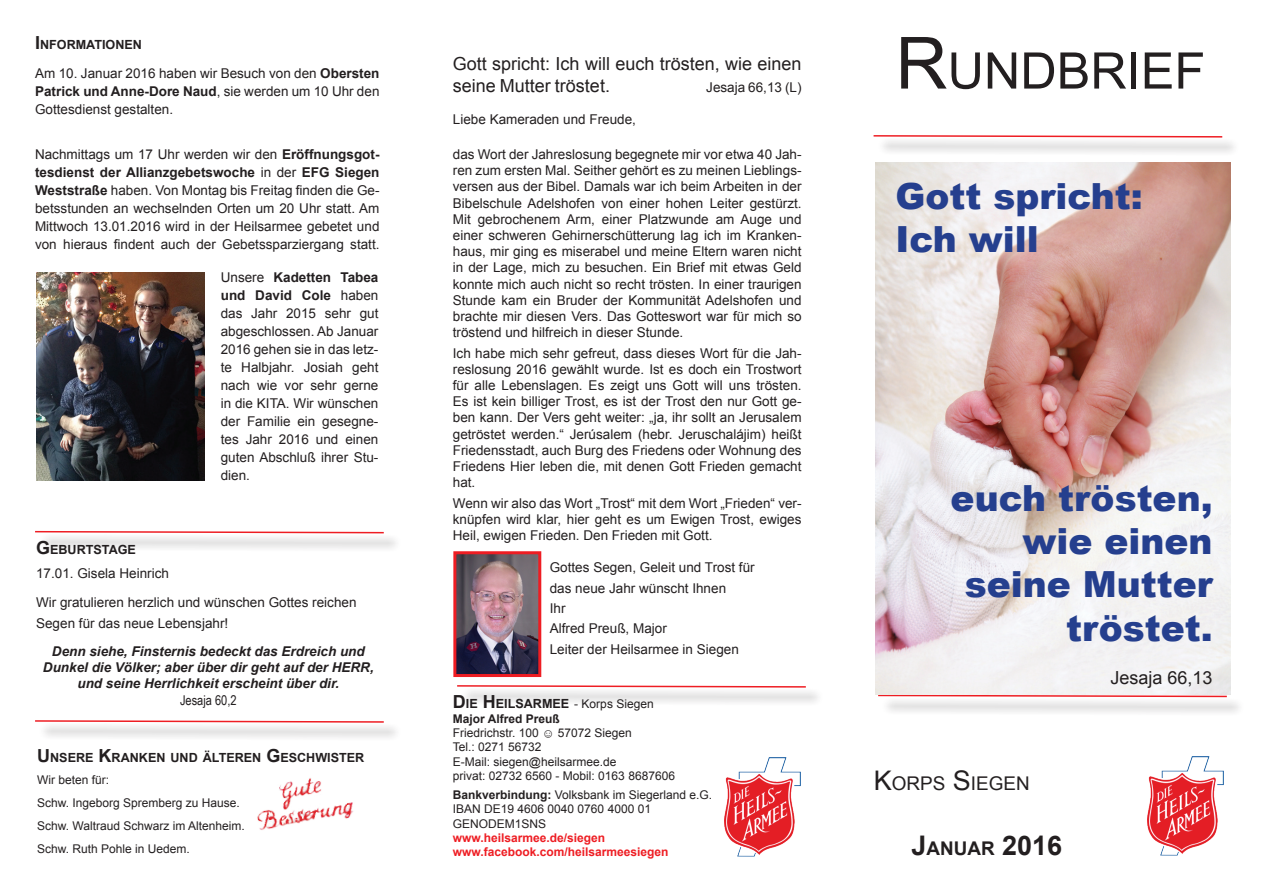
<style>
.page{position:relative;width:1263px;height:893px;background:#fff}
.page>*{position:absolute;margin:0;border:0;box-sizing:border-box;transform-origin:0 0}
.t1{font:50.4px "Arial";color:#231f20}
.t2{font:900 36px/43.2px "Arial";color:#253f8e}
.t3{font:700 27px "Arial";color:#231f20}
.t4{font:18.9px "Arial";color:#231f20}
.t5{font:18px/21.6px "Arial";color:#231f20}
.t6{font:13.5px/16.2px "Arial";color:#231f20;text-align:justify}
.t7{font:italic 700 13.5px/16.2px "Arial";color:#231f20;text-align:center}
.t8{font:13.5px "Arial Narrow";color:#231f20}
.t9{font:700 12.6px "Arial";color:#231f20}
.t10{font:12px/14.4px "Arial";color:#231f20}
.t11{font:700 12px/14.4px "Arial";color:#ee1d23}
.t12{font:700 12px/14.4px "Arial";color:#231f20}
.s1{font-size:18px}
.s2{font-weight:700}
.s3{font-size:12.6px}
.s4{font-weight:400}
.s5{font-size:72px}
.s6{font-size:27px}
.s7{font-size:18.9px}
</style>
<div class="page">
<div style="left:881px;top:697px;width:363px;height:19px;background:#231f20;opacity:.75"></div>
<svg style="left:878px;top:695px;width:350px;height:3px"></svg>
<img style="left:1147px;top:756px;width:77px;height:100px">
<img style="left:724px;top:757px;width:76px;height:100px">
<div style="left:38px;top:722px;width:363px;height:19px;background:#231f20;opacity:.75"></div>
<svg style="left:35px;top:720px;width:350px;height:3px"></svg>
<div style="left:38px;top:533px;width:363px;height:19px;background:#231f20;opacity:.75"></div>
<svg style="left:35px;top:530px;width:350px;height:4px"></svg>
<div style="left:877px;top:137px;width:363px;height:19px;background:#231f20;opacity:.75"></div>
<svg style="left:873px;top:135px;width:351px;height:3px"></svg>
<img style="left:257px;top:778px;width:96px;height:52px">
<div style="left:460px;top:687px;width:363px;height:19px;background:#231f20;opacity:.75"></div>
<svg style="left:457px;top:685px;width:350px;height:3px"></svg>
<img style="left:457px;top:555px;width:80px;height:118px">
<div style="left:453px;top:551px;width:88px;height:126px;border:3px solid #ee1d23"></div>
<img style="left:875px;top:163px;width:355px;height:532px">
<img style="left:36px;top:272px;width:169px;height:208px">
<p class="t9" style="left:35px;top:36px;width:108px"><span class="s1">I</span> NFORMATIONEN</p>
<p class="t6" style="left:35px;top:64px;width:346px;line-height:18px">Am 10. Januar 2016 haben wir Besuch von den <span class="s2">Obersten Patrick und Anne-Dore Naud</span>, sie werden um 10 Uhr den Gottesdienst gestalten.</p>
<p class="t6" style="left:35px;top:145px;width:346px;line-height:18px">Nachmittags um 17 Uhr werden wir den <span class="s2">Eröffnungsgot&shy;tesdienst der Allianzgebetswoche</span> in der <span class="s2">EFG Siegen Weststraße</span> haben. Von Montag bis Freitag finden die Ge&shy;betsstunden an wechselnden Orten um 20 Uhr statt. Am Mittwoch 13.01.2016 wird in der Heilsarmee gebetet und von hieraus findent auch der Gebetssparziergang statt.</p>
<p class="t6" style="left:221px;top:268px;width:159px;line-height:18px">Unsere <span class="s2">Kadetten Tabea und David Cole</span> haben das Jahr 2015 sehr gut abgeschlossen. Ab Januar 2016 gehen sie in das letz&shy;te Halbjahr. Josiah geht nach wie vor sehr gerne in die KITA. Wir wünschen der Familie ein gesegne&shy;tes Jahr 2016 und einen guten Abschluß ihrer Stu&shy;dien.</p>
<p class="t9" style="left:36px;top:541px;width:101px"><span class="s1">G</span>EBURTSTAGE</p>
<p class="t6" style="left:36px;top:558px;width:322px;line-height:29.5px">17.01. Gisela Heinrich<br>Wir gratulieren herzlich und wünschen Gottes reichen</p>
<p class="t6" style="left:36px;top:615px;width:194px">Segen für das neue Lebensjahr!</p>
<p class="t7" style="left:43px;top:643px;width:332px">Denn siehe, Finsternis bedeckt das Erdreich und<br>Dunkel die Völker; aber über dir geht auf der HERR, und seine Herrlichkeit erscheint über dir.</p>
<p class="t8" style="left:180px;top:690px;width:58px">Jesaja 60,2</p>
<p class="t9" style="left:37px;top:749px;width:329px"><span class="s1">U</span> NSERE <span class="s1">K</span>RANKEN UND ÄLTEREN <span class="s1">G</span>ESCHWISTER</p>
<p class="t10" style="left:37px;top:769px;width:209px;line-height:23px">Wir beten für:<br>Schw. Ingeborg Spremberg zu Hause.<br>Schw. Waltraud Schwarz im Altenheim.<br>Schw. Ruth Pohle in Uedem.</p>
<h3 class="t5" style="left:453px;top:53px;width:350px">Gott spricht: Ich will euch trösten, wie einen seine Mutter tröstet.</h3>
<p class="t6" style="left:706px;top:79px;width:97px">Jesaja 66,13 (L)</p>
<p class="t6" style="left:453px;top:111px;width:185px">Liebe Kameraden und Freude,</p>
<p class="t6" style="left:453px;top:146px;width:350px">das Wort der Jahreslosung begegnete mir vor etwa 40 Jah&shy;ren zum ersten Mal. Seither gehört es zu meinen Lieblings&shy;versen aus der Bibel. Damals war ich beim Arbeiten in der Bibelschule Adelshofen von einer hohen Leiter gestürzt.<br>Mit gebrochenem Arm, einer Platzwunde am Auge und einer schweren Gehirnerschütterung lag ich im Kranken&shy;haus, mir ging es miserabel und meine Eltern waren nicht in der Lage, mich zu besuchen. Ein Brief mit etwas Geld konnte mich auch nicht so recht trösten. In einer traurigen Stunde kam ein Bruder der Kommunität Adelshofen und brachte mir diesen Vers. Das Gotteswort war für mich so tröstend und hilfreich in dieser Stunde.</p>
<p class="t6" style="left:453px;top:345px;width:350px">Ich habe mich sehr gefreut, dass dieses Wort für die Jah&shy;reslosung 2016 gewählt wurde. Ist es doch ein Trostwort für alle Lebenslagen. Es zeigt uns Gott will uns trösten.<br>Es ist kein billiger Trost, es ist der Trost den nur Gott ge&shy;ben kann. Der Vers geht weiter: „ja, ihr sollt an Jerusalem getröstet werden.“ Jerúsalem (hebr. Jeruschalájim) heißt Friedensstadt, auch Burg des Friedens oder Wohnung des Friedens Hier leben die, mit denen Gott Frieden gemacht hat.</p>
<p class="t6" style="left:453px;top:495px;width:350px">Wenn wir also das Wort „Trost“ mit dem Wort „Frieden“ ver&shy;knüpfen wird klar, hier geht es um Ewigen Trost, ewiges Heil, ewigen Frieden. Den Frieden mit Gott.</p>
<p class="t6" style="left:550px;top:557px;width:206px;line-height:20.4px;text-align:left">Gottes Segen, Geleit und Trost für das neue Jahr wünscht Ihnen<br>Ihr<br>Alfred Preuß, Major<br>Leiter der Heilsarmee in Siegen</p>
<p class="t12" style="left:453px;top:697px;width:202px"><span class="s1">D</span><span class="s3">IE</span> <span class="s1">H</span><span class="s3">EILSARMEE</span> <span class="s4">- Korps Siegen<br></span>Major Alfred Preuß</p>
<p class="t10" style="left:453px;top:726px;width:224px">Friedrichstr. 100 ☺ 57072 Siegen<br>Tel.: 0271 56732<br>E-Mail: siegen@heilsarmee.de<br>privat: 02732 6560 - Mobil: 0163 8687606</p>
<p class="t10" style="left:453px;top:787px;width:261px"><span class="s2">Bankverbindung:</span> Volksbank im Siegerland e.G.<br>IBAN DE19 4606 0040 0760 4000 01<br>GENODEM1SNS</p>
<p class="t11" style="left:453px;top:831px;width:217px">www.heilsarmee.de/siegen www.facebook.com/heilsarmeesiegen</p>
<h1 class="t1" style="left:895px;top:38px;width:311px"><span class="s5">R</span>UNDBRIEF</h1>
<h2 class="t2" style="left:895px;top:173px;width:249px">Gott spricht:<br>Ich will</h2>
<h2 class="t2" style="left:951px;top:475px;width:264px;text-align:right">euch trösten, wie einen seine Mutter tröstet.</h2>
<h3 class="t5" style="left:1110px;top:667px;width:104px">Jesaja 66,13</h3>
<h3 class="t4" style="left:874px;top:771px;width:157px"><span class="s6">K</span>ORPS <span class="s6">S</span>IEGEN</h3>
<h3 class="t3" style="left:911px;top:828px;width:152px">J<span class="s7">ANUAR</span> 2016</h3>
</div>
